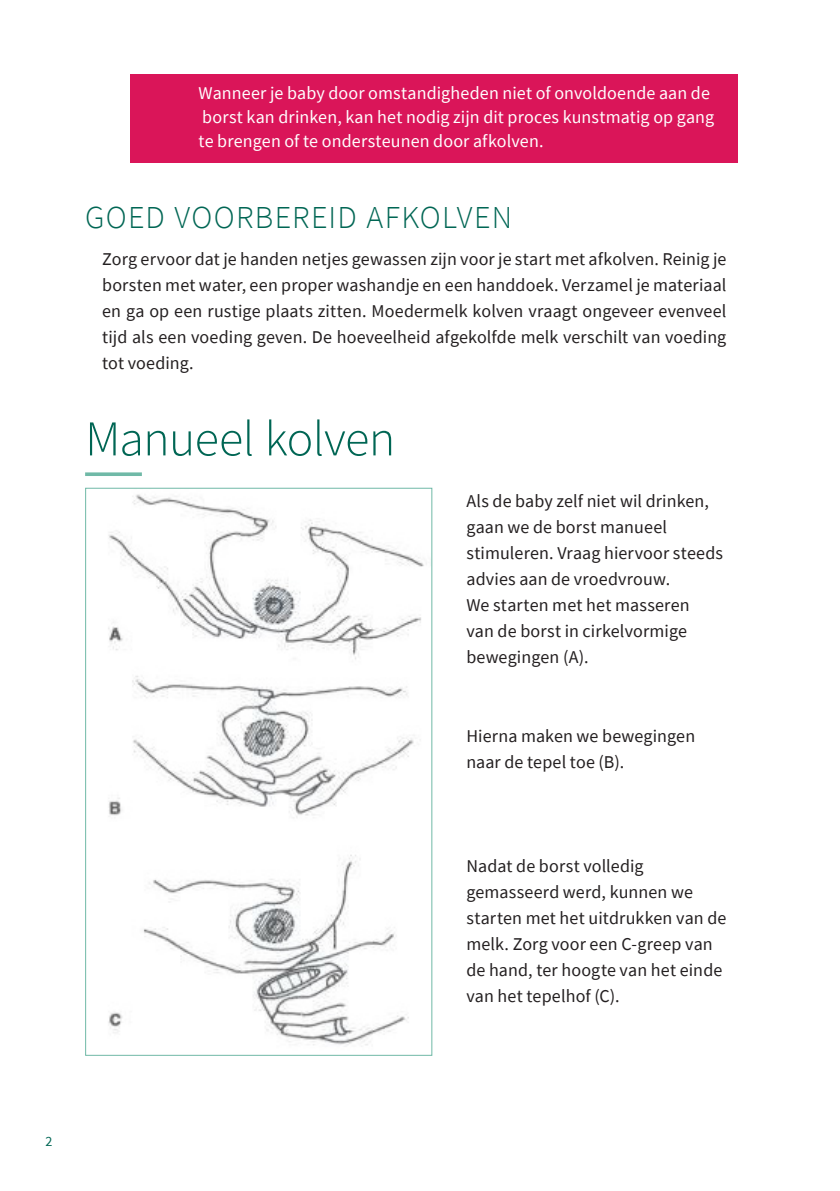
<style>
.page{position:relative;width:840px;height:1191px;background:#fff}
.page>*{position:absolute;margin:0;border:0;box-sizing:border-box;transform-origin:0 0}
.Titel_N1{font:300 50px "Source Sans Pro";letter-spacing:-.015em;color:#006654}
.Titel_N2{font:300 32px "Source Sans Pro";letter-spacing:.04em;color:#006654}
.Body{font:18px/26px "Source Sans Pro";letter-spacing:.01em;color:#231f20}
.Info{font:18px/24px "Source Sans Pro";letter-spacing:.005em;color:#fff}
.t1{font:14px "Source Sans Pro";color:#006654}
</style>
<div class="page">
<div style="left:130px;top:74px;width:607px;height:88px;background:#da1559"></div>
<svg style="left:85px;top:472px;width:57px;height:4px"></svg>
<img style="left:108px;top:494px;width:319px;height:551px">
<p class="Info" style="left:198px;top:80px;width:517px">Wanneer je baby door omstandigheden niet of onvoldoende aan de borst kan drinken, kan het nodig zijn dit proces kunstmatig op gang te brengen of te ondersteunen door afkolven.</p>
<p class="Titel_N2" style="left:85px;top:198px;width:428px">GOED VOORBEREID AFKOLVEN</p>
<p class="Body" style="left:102px;top:246px;width:625px;text-align:justify">Zorg ervoor dat je handen netjes gewassen zijn voor je start met afkolven. Reinig je borsten met water, een proper washandje en een handdoek. Verzamel je materiaal en ga op een rustige plaats zitten. Moedermelk kolven vraagt ongeveer evenveel tijd als een voeding geven. De hoeveelheid afgekolfde melk verschilt van voeding tot voeding.</p>
<p class="Titel_N1" style="left:85px;top:408px;width:311px">Manueel kolven</p>
<p class="Body" style="left:466px;top:488px;width:258px">Als de baby zelf niet wil drinken, gaan we de borst manueel stimuleren. Vraag hiervoor steeds advies aan de vroedvrouw.</p>
<p class="Body" style="left:466px;top:592px;width:225px">We starten met het masseren van de borst in cirkelvormige bewegingen (A).</p>
<p class="Body" style="left:466px;top:722px;width:230px">Hierna maken we bewegingen naar de tepel toe (B).</p>
<p class="Body" style="left:466px;top:852px;width:261px">Nadat de borst volledig gemasseerd werd, kunnen we starten met het uitdrukken van de melk. Zorg voor een C-greep van de hand, ter hoogte van het einde van het tepelhof (C).</p>
<p class="t1" style="left:45px;top:1132px;width:8px">2</p>
</div>
